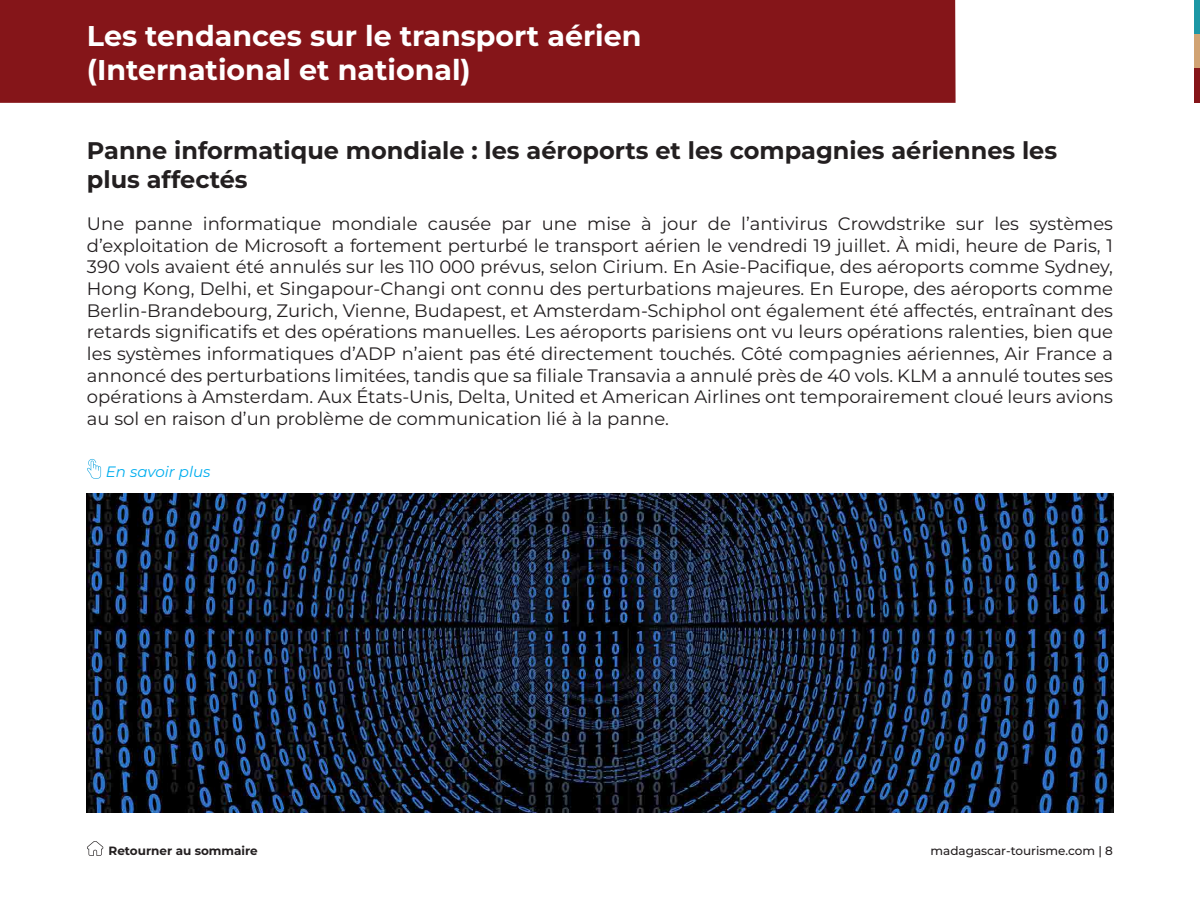
<style>
.page{position:relative;width:1200px;height:898px;background:#fff}
.page>*{position:absolute;margin:0;border:0;box-sizing:border-box;transform-origin:0 0}
.Theme{font:700 28.5px/34.2px "Montserrat";color:#fff}
.TITRE{font:700 24px/28.8px "Montserrat";color:#231f20}
.texte{font:18px/21.6px "Montserrat";color:#231f20;text-align:justify}
.en_savoir_plu{font:italic 15px "Montserrat";color:#00aeef}
.t1{font:500 12px "Montserrat";color:#231f20}
.Retourner{font:700 12px "Montserrat";color:#231f20}
</style>
<div class="page">
<div style="left:1194px;top:0;width:5px;height:34px;background:#1d97a5"></div>
<div style="left:1194px;top:34px;width:5px;height:35px;background:#d1a373"></div>
<div style="left:1194px;top:69px;width:5px;height:34px;background:#851519"></div>
<div style="left:0;top:0;width:955px;height:103px;background:#851519"></div>
<svg style="left:87px;top:459px;width:14px;height:19px"></svg>
<svg style="left:87px;top:841px;width:16px;height:14px"></svg>
<img style="left:87px;top:493px;width:1025px;height:319px">
<p class="Theme" style="left:87px;top:18px;width:556px">Les tendances sur le transport aérien (International et national)</p>
<p class="TITRE" style="left:87px;top:136px;width:971px">Panne informatique mondiale : les aéroports et les compagnies aériennes les plus affectés</p>
<p class="texte" style="left:87px;top:212px;width:1027px">Une panne informatique mondiale causée par une mise à jour de l’antivirus Crowdstrike sur les systèmes d’exploitation de Microsoft a fortement perturbé le transport aérien le vendredi 19 juillet. À midi, heure de Paris, 1<br>390 vols avaient été annulés sur les 110 000 prévus, selon Cirium. En Asie-Pacifique, des aéroports comme Sydney, Hong Kong, Delhi, et Singapour-Changi ont connu des perturbations majeures. En Europe, des aéroports comme Berlin-Brandebourg, Zurich, Vienne, Budapest, et Amsterdam-Schiphol ont également été affectés, entraînant des retards significatifs et des opérations manuelles. Les aéroports parisiens ont vu leurs opérations ralenties, bien que les systèmes informatiques d’ADP n’aient pas été directement touchés. Côté compagnies aériennes, Air France a annoncé des perturbations limitées, tandis que sa filiale Transavia a annulé près de 40 vols. KLM a annulé toutes ses opérations à Amsterdam. Aux États-Unis, Delta, United et American Airlines ont temporairement cloué leurs avions au sol en raison d’un problème de communication lié à la panne.</p>
<p class="en_savoir_plu" style="left:106px;top:461px;width:106px">En savoir plus</p>
<p class="Retourner" style="left:108px;top:842px;width:151px">Retourner au sommaire</p>
<p class="t1" style="left:930px;top:842px;width:184px">madagascar-tourisme.com | 8</p>
</div>
